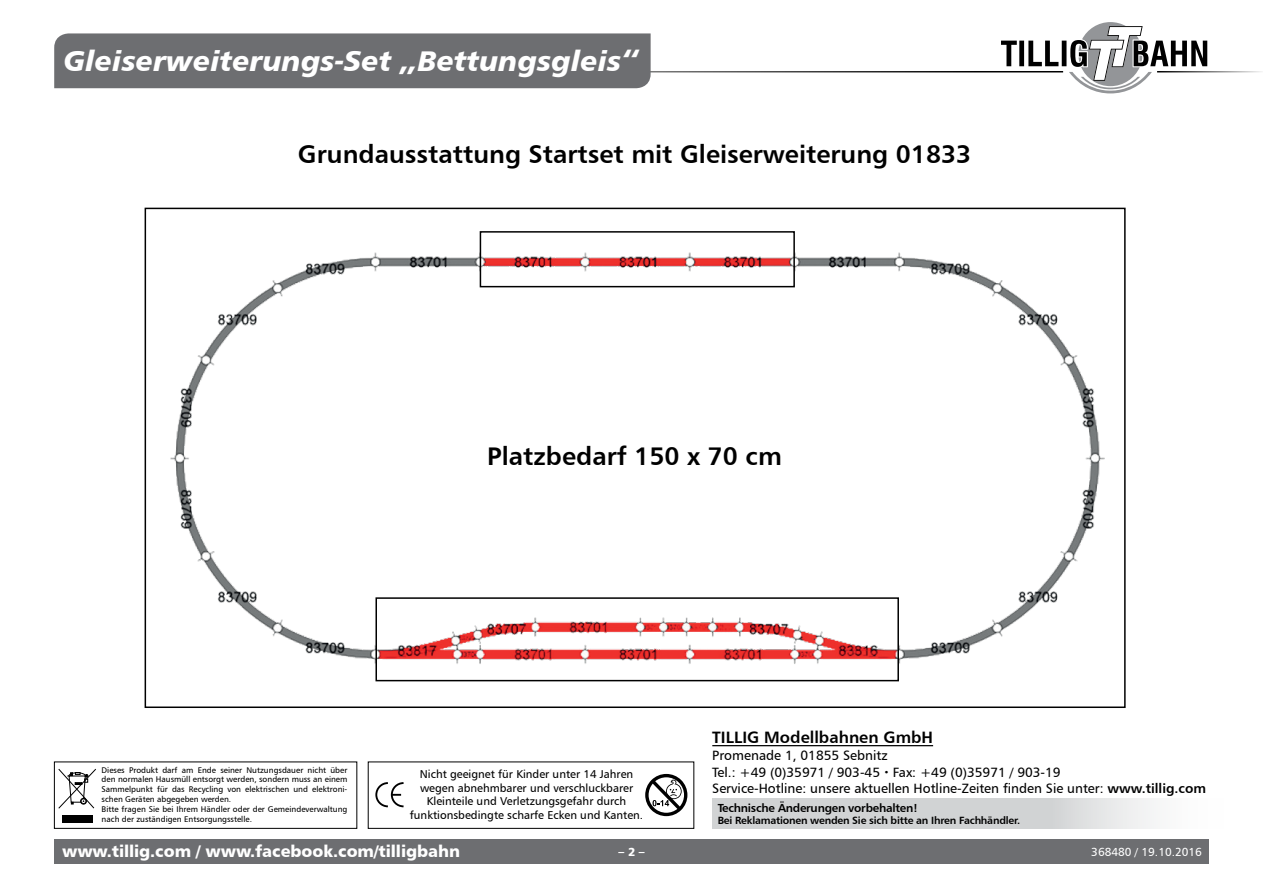
<style>
.page{position:relative;width:1263px;height:893px;background:#fff}
.page>*{position:absolute;margin:0;border:0;box-sizing:border-box;transform-origin:0 0}
.t1{font:28.5px "Humanist 777 BT Black Italic B";color:#fff}
.t2{font:25.5px "Humanist 777 BT Bold B";color:#000}
.t3{font:16.5px "Humanist 777 BT Black B";letter-spacing:-.005em;color:#fff}
.t4{font:16.5px "Humanist 777 BT Bold B";color:#000}
.t5{font:13.5px/16.2px "Humanist 777 BT Roman B";color:#000}
.t6{font:11.7px "Humanist 777 BT Bold B";letter-spacing:-.02em;color:#000}
.t7{font:11.7px "Humanist 777 BT Roman B";color:#fff}
.t8{font:11.7px "Humanist 777 BT Black B";color:#fff}
.t9{font:11.4px/13.6px "Humanist 777 BT Roman B";color:#000;text-align:center}
.t10{font:11.25px "Humanist 777 BT Black B";color:#000}
.t11{font:10.5px "Humanist 777 BT Bold B";letter-spacing:-.02em;color:#000}
.t12{font:8.25px/9.9px "Humanist 777 BT Roman B";color:#000}
.s1{font-family:"Humanist 777 BT Bold B"}
</style>
<div class="page">
<hr style="left:300px;top:71px;width:763px;height:1px;background:#000">
<div style="left:55px;top:839px;width:1154px;height:25px;background:#6d6e71"></div>
<div style="left:54px;top:33px;width:597px;height:55px;background:#6d6e71"></div>
<hr style="left:1157px;top:71px;width:106px;height:1px;background:#000">
<svg style="left:1000px;top:22px;width:208px;height:72px"></svg>
<img style="left:170px;top:232px;width:934px;height:450px">
<hr style="left:712px;top:745px;width:221px;height:1px;background:#000">
<svg style="left:712px;top:798px;width:442px;height:31px;background:#d5d7d8"></svg>
<div style="left:54px;top:761px;width:303px;height:68px;border:1px solid #000"></div>
<svg style="left:58px;top:768px;width:38px;height:41px"></svg>
<div style="left:62px;top:815px;width:30px;height:7px;background:#000"></div>
<div style="left:368px;top:761px;width:326px;height:68px;border:1px solid #000"></div>
<svg style="left:375px;top:782px;width:29px;height:26px"></svg>
<svg style="left:645px;top:774px;width:42px;height:42px"></svg>
<div style="left:494px;top:429px;width:344px;height:55px;background:#fff"></div>
<div style="left:480px;top:231px;width:315px;height:56px;border:2px solid #000"></div>
<div style="left:375px;top:597px;width:524px;height:84px;border:2px solid #000"></div>
<h1 class="t1" style="left:63px;top:34px;width:185px">Güterwagen</h1>
<h1 class="t1" style="left:64px;top:42px;width:577px">Gleiserweiterungs-Set „Bettungsgleis“</h1>
<h2 class="t2" style="left:298px;top:138px;width:675px">Grundausstattung Startset mit Gleiserweiterung 01833</h2>
<h2 class="t2" style="left:487px;top:440px;width:296px">Platzbedarf 150 x 70 cm</h2>
<p class="t12" style="left:102px;top:764px;width:247px">Dieses Produkt darf am Ende seiner Nutzungsdauer nicht über den normalen Hausmüll entsorgt werden, sondern muss an einem Sammelpunkt für das Recycling von elektrischen und elektroni&shy;schen Geräten abgegeben werden.<br>Bitte fragen Sie bei Ihrem Händler oder der Gemeindeverwaltung nach der zuständigen Entsorgungsstelle.</p>
<h3 class="t9" style="left:410px;top:767px;width:235px">Nicht geeignet für Kinder unter 14 Jahren wegen abnehmbarer und verschluckbarer Kleinteile und Verletzungsgefahr durch funktionsbedingte scharfe Ecken und Kanten.</h3>
<h3 class="t10" style="left:614px;top:795px;width:19px">0-3</h3>
<h3 class="t4" style="left:712px;top:726px;width:222px">TILLIG Modellbahnen GmbH</h3>
<h3 class="t5" style="left:712px;top:747px;width:495px">Promenade 1, 01855 Sebnitz<br>Tel.: +49 (0)35971 / 903-45 Fax: +49 (0)35971 / 903-19<br>Service-Hotline: unsere aktuellen Hotline-Zeiten finden Sie unter: <span class="s1">www.tillig.com</span></h3>
<h3 class="t6" style="left:718px;top:800px;width:202px">Technische Änderungen vorbehalten!</h3>
<p class="t11" style="left:718px;top:814px;width:304px">Bei Reklamationen wenden Sie sich bitte an Ihren Fachhändler.</p>
<h3 class="t3" style="left:62px;top:841px;width:399px">www.tillig.com / www.facebook.com/tilligbahn</h3>
<h3 class="t7" style="left:1091px;top:845px;width:112px">368480 / 19.10.2016</h3>
<h3 class="t8" style="left:619px;top:844px;width:28px">– 2 –</h3>
</div>
